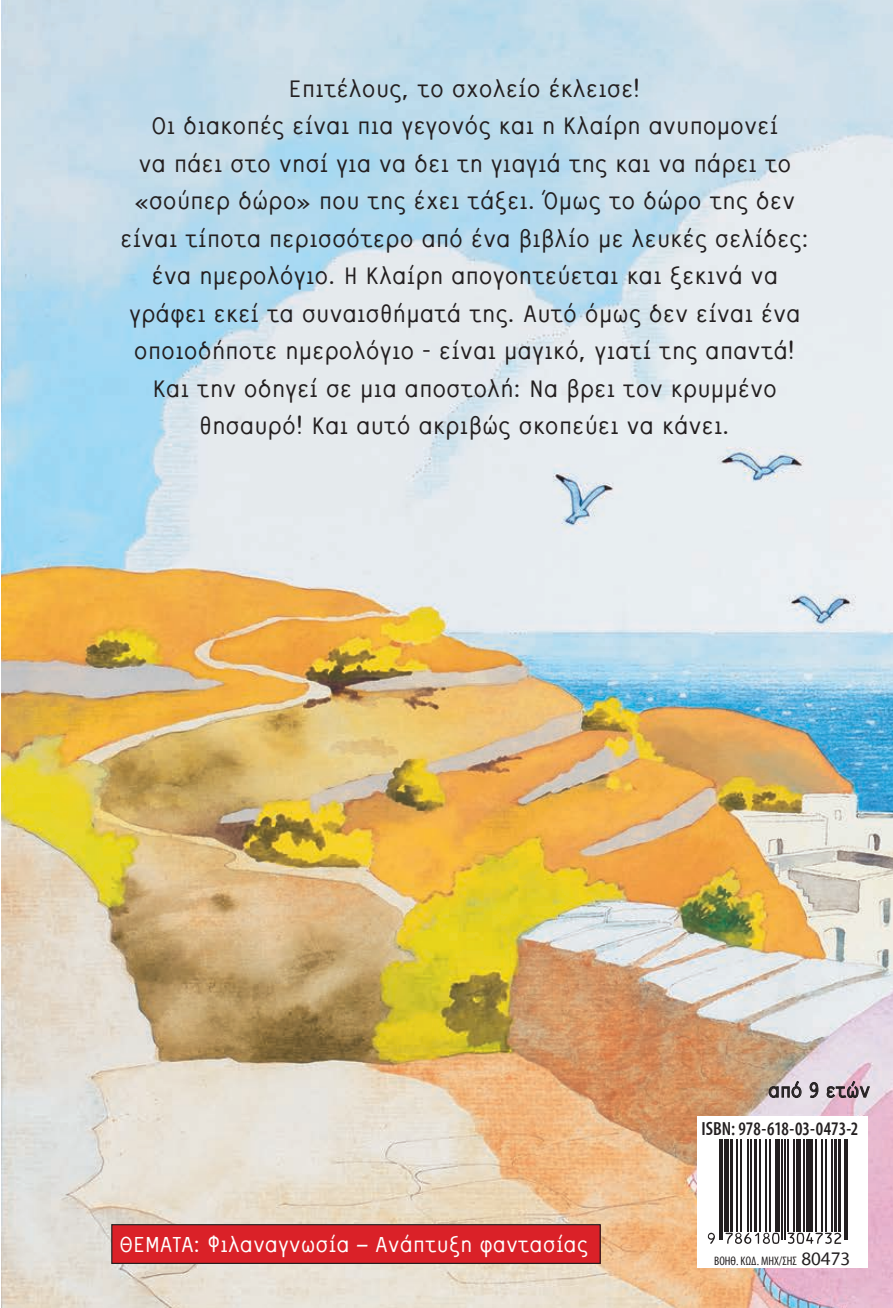
<style>
.page{position:relative;width:893px;height:1308px;background:#fff}
.page>*{position:absolute;margin:0;border:0;box-sizing:border-box;transform-origin:0 0}
.t1{font:700 25.88px/37.6px "CF Sans";color:#231f20;text-align:center}
.t2{font:700 23.4px "CF Sans";color:#fff}
.t3{font:700 21.15px "CF Sans";color:#231f20}
.t4{font:500 19.12px "Myriad Condensed Greek";color:#231f20}
.t5{font:12.38px "Myriad Condensed Greek";color:#231f20}
.s1{font-family:"PF Catalog";font-weight:400;font-style:italic}
.s2{font-family:"Myriad Greek";font-size:19.12px}
</style>
<div class="page">
<img style="left:2px;top:0;width:891px;height:1307px">
<div style="left:112px;top:1224px;width:488px;height:39px;background:#da2128"></div>
<div style="left:111px;top:1224px;width:490px;height:39px;border:1px solid #231f20"></div>
<div style="left:697px;top:1116px;width:171px;height:152px;background:#fff"></div>
<svg style="left:707px;top:1139px;width:141px;height:105px"></svg>
<hr style="left:719px;top:1139px;width:1px;height:100px;background:#231f20">
<hr style="left:722px;top:1139px;width:1px;height:100px;background:#231f20">
<hr style="left:724px;top:1139px;width:4px;height:92px;background:#231f20">
<hr style="left:730px;top:1139px;width:3px;height:92px;background:#231f20">
<hr style="left:737px;top:1139px;width:1px;height:92px;background:#231f20">
<hr style="left:741px;top:1139px;width:1px;height:92px;background:#231f20">
<hr style="left:747px;top:1139px;width:2px;height:92px;background:#231f20">
<hr style="left:750px;top:1139px;width:2px;height:92px;background:#231f20">
<hr style="left:754px;top:1139px;width:3px;height:92px;background:#231f20">
<hr style="left:760px;top:1139px;width:1px;height:92px;background:#231f20">
<hr style="left:765px;top:1139px;width:1px;height:92px;background:#231f20">
<hr style="left:769px;top:1139px;width:2px;height:92px;background:#231f20">
<hr style="left:775px;top:1139px;width:2px;height:92px;background:#231f20">
<hr style="left:779px;top:1139px;width:1px;height:92px;background:#231f20">
<hr style="left:781px;top:1139px;width:2px;height:100px;background:#231f20">
<hr style="left:784px;top:1139px;width:2px;height:100px;background:#231f20">
<hr style="left:787px;top:1139px;width:1px;height:92px;background:#231f20">
<hr style="left:794px;top:1139px;width:1px;height:92px;background:#231f20">
<hr style="left:796px;top:1139px;width:4px;height:92px;background:#231f20">
<hr style="left:803px;top:1139px;width:2px;height:92px;background:#231f20">
<hr style="left:806px;top:1139px;width:1px;height:92px;background:#231f20">
<hr style="left:809px;top:1139px;width:4px;height:92px;background:#231f20">
<hr style="left:815px;top:1139px;width:2px;height:92px;background:#231f20">
<hr style="left:821px;top:1139px;width:1px;height:92px;background:#231f20">
<hr style="left:825px;top:1139px;width:1px;height:92px;background:#231f20">
<hr style="left:832px;top:1139px;width:1px;height:92px;background:#231f20">
<hr style="left:834px;top:1139px;width:3px;height:92px;background:#231f20">
<hr style="left:838px;top:1139px;width:3px;height:92px;background:#231f20">
<hr style="left:844px;top:1139px;width:1px;height:100px;background:#231f20">
<hr style="left:847px;top:1139px;width:1px;height:100px;background:#231f20">
<svg style="left:725px;top:1232px;width:54px;height:11px"></svg>
<svg style="left:788px;top:1232px;width:53px;height:11px"></svg>
<svg style="left:708px;top:1232px;width:7px;height:11px"></svg>
<svg style="left:769px;top:1080px;width:32px;height:18px"></svg>
<svg style="left:810px;top:1082px;width:8px;height:16px"></svg>
<svg style="left:827px;top:1080px;width:43px;height:18px"></svg>
<p class="t1" style="left:120px;top:70px;width:691px">Επιτέλους, το σχολείο έκλεισε!<br>Οι διακοπές είναι πια γεγονός και η Κλαίρη ανυπομονεί<br>να πάει στο νησί για να δει τη γιαγιά της και να πάρει το «σούπερ δώρο» που της έχει τάξει. Όμως το δώρο της δεν είναι τίποτα περισσότερο από ένα βιβλίο με λευκές σελίδες: ένα ημερολόγιο. Η Κλαίρη απογοητεύεται και ξεκινά να γράφει εκεί τα συναισθήματά της. Αυτό όμως δεν είναι ένα οποιοδήποτε ημερολόγιο – είναι μαγικό, γιατί της απαντά!<br>Και την οδηγεί σε μια αποστολή: Να βρει τον κρυμμένο θησαυρό! Και αυτό ακριβώς σκοπεύει να κάνει.</p>
<p class="t3" style="left:768px;top:1079px;width:103px">από 9 ετών</p>
<p class="t2" style="left:119px;top:1231px;width:470px">ΘΕΜΑΤΑ: Φιλαναγνωσία <span class="s1">–</span> Ανάπτυξη φαντασίας</p>
<p class="t4" style="left:701px;top:1119px;width:158px">ISBN: 978-618-03-0473-2</p>
<p class="t5" style="left:714px;top:1254px;width:138px">ΒΟΗΘ. ΚΩΔ. ΜΗΧ/ΣΗΣ <span class="s2">80473</span></p>
</div>
